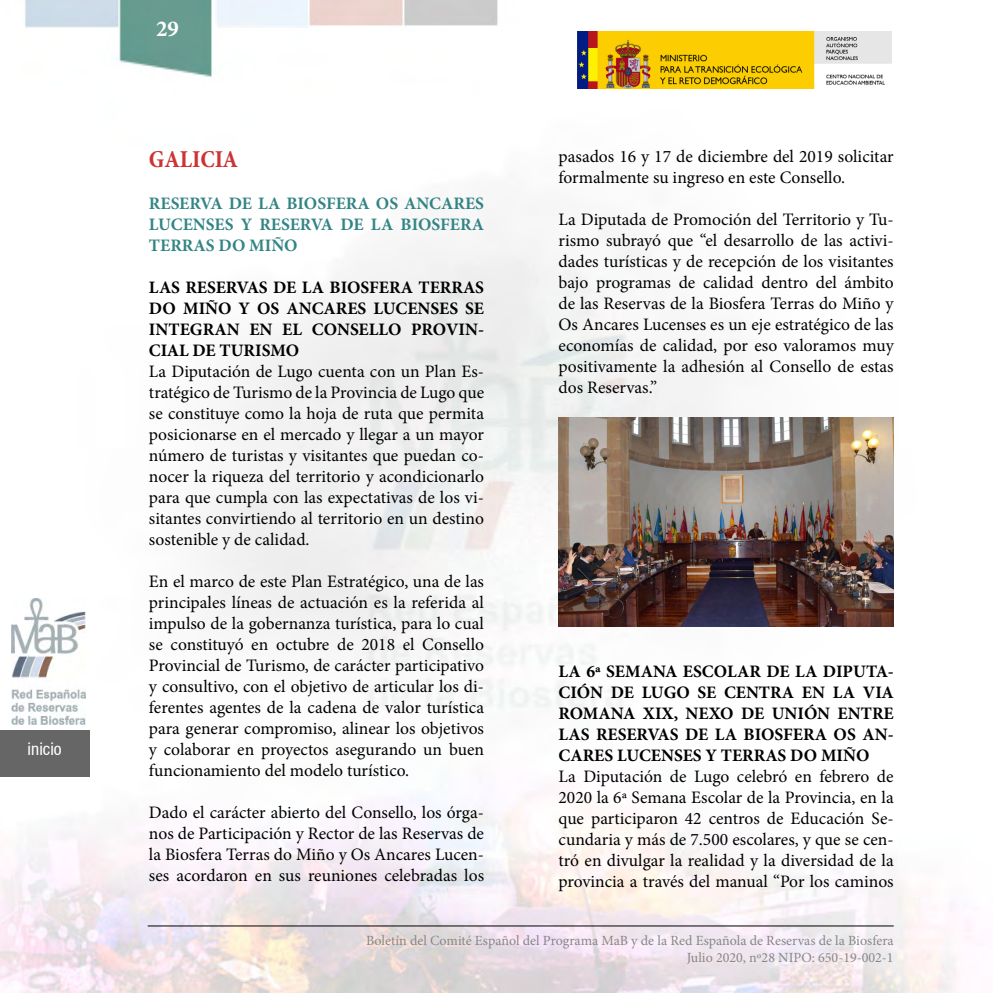
<style>
.page{position:relative;width:993px;height:993px;background:#fff}
.page>*{position:absolute;margin:0;border:0;box-sizing:border-box;transform-origin:0 0}
.t1{font:700 condensed 24.5px "Minion Pro";color:#cd3333}
.t2{font:700 22.75px "Minion Pro";color:#fff}
.t3{font:17.5px/21px "Minion Pro";color:#000;text-align:justify}
.t4{font:700 17.5px/21px "Minion Pro";color:#000;text-align:justify}
.t5{font:700 17.5px/21px "Minion Pro";color:#338484;text-align:justify}
.t6{font:condensed 17.5px "Helvetica 57";color:#fff}
.t7{font:14px/16.8px "Minion Pro";color:#878787;text-align:right}
</style>
<div class="page">
<img style="left:0;top:0;width:972px;height:992px">
<hr style="left:148px;top:925px;width:745px;height:1px;background:#000">
<div style="left:0;top:729px;width:89px;height:47px;background:#666"></div>
<img style="left:11px;top:598px;width:75px;height:126px">
<img style="left:577px;top:32px;width:314px;height:57px">
<div style="left:217px;top:0;width:91px;height:28px;background:#ecf4fc"></div>
<img style="left:558px;top:417px;width:335px;height:209px">
<p class="t6" style="left:28px;top:738px;width:36px">inicio</p>
<h2 class="t2" style="left:156px;top:13px;width:24px">29</h2>
<h1 class="t1" style="left:149px;top:142px;width:90px">GALICIA</h1>
<p class="t5" style="left:149px;top:192px;width:336px">RESERVA DE LA BIOSFERA OS ANCARES LUCENSES Y RESERVA DE LA BIOSFERA TERRAS DO MIÑO</p>
<p class="t4" style="left:149px;top:276px;width:336px">LAS RESERVAS DE LA BIOSFERA TERRAS DO MIÑO Y OS ANCARES LUCENSES SE INTEGRAN EN EL CONSELLO PROVIN-CIAL DE TURISMO</p>
<p class="t3" style="left:149px;top:361px;width:336px">La Diputación de Lugo cuenta con un Plan Es&shy;tratégico de Turismo de la Provincia de Lugo que se constituye como la hoja de ruta que permita posicionarse en el mercado y llegar a un mayor número de turistas y visitantes que puedan co&shy;nocer la riqueza del territorio y acondicionarlo para que cumpla con las expectativas de los vi&shy;sitantes convirtiendo al territorio en un destino sostenible y de calidad.</p>
<p class="t3" style="left:149px;top:571px;width:336px">En el marco de este Plan Estratégico, una de las principales líneas de actuación es la referida al impulso de la gobernanza turística, para lo cual se constituyó en octubre de 2018 el Consello Provincial de Turismo, de carácter participativo y consultivo, con el objetivo de articular los di&shy;ferentes agentes de la cadena de valor turística para generar compromiso, alinear los objetivos y colaborar en proyectos asegurando un buen funcionamiento del modelo turístico.</p>
<p class="t3" style="left:149px;top:802px;width:336px">Dado el carácter abierto del Consello, los órga&shy;nos de Participación y Rector de las Reservas de la Biosfera Terras do Miño y Os Ancares Lucen&shy;ses acordaron en sus reuniones celebradas los</p>
<p class="t3" style="left:558px;top:146px;width:336px">pasados 16 y 17 de diciembre del 2019 solicitar formalmente su ingreso en este Consello.</p>
<p class="t3" style="left:558px;top:209px;width:336px">La Diputada de Promoción del Territorio y Tu&shy;rismo subrayó que “el desarrollo de las activi&shy;dades turísticas y de recepción de los visitantes bajo programas de calidad dentro del ámbito de las Reservas de la Biosfera Terras do Miño y Os Ancares Lucenses es un eje estratégico de las economías de calidad, por eso valoramos muy positivamente la adhesión al Consello de estas dos Reservas.”</p>
<p class="t4" style="left:558px;top:660px;width:336px">LA 6ª SEMANA ESCOLAR DE LA DIPUTA-CIÓN DE LUGO SE CENTRA EN LA VIA ROMANA XIX, NEXO DE UNIÓN ENTRE LAS RESERVAS DE LA BIOSFERA OS AN-CARES LUCENSES Y TERRAS DO MIÑO</p>
<p class="t3" style="left:558px;top:765px;width:336px">La Diputación de Lugo celebró en febrero de 2020 la 6ª Semana Escolar de la Provincia, en la que participaron 42 centros de Educación Se&shy;cundaria y más de 7.500 escolares, y que se cen&shy;tró en divulgar la realidad y la diversidad de la provincia a través del manual “Por los caminos</p>
<p class="t7" style="left:366px;top:931px;width:529px">Boletín del Comité Español del Programa MaB y de la Red Española de Reservas de la Biosfera<br>Julio 2020, nº28 NIPO: 650-19-002-1</p>
</div>
